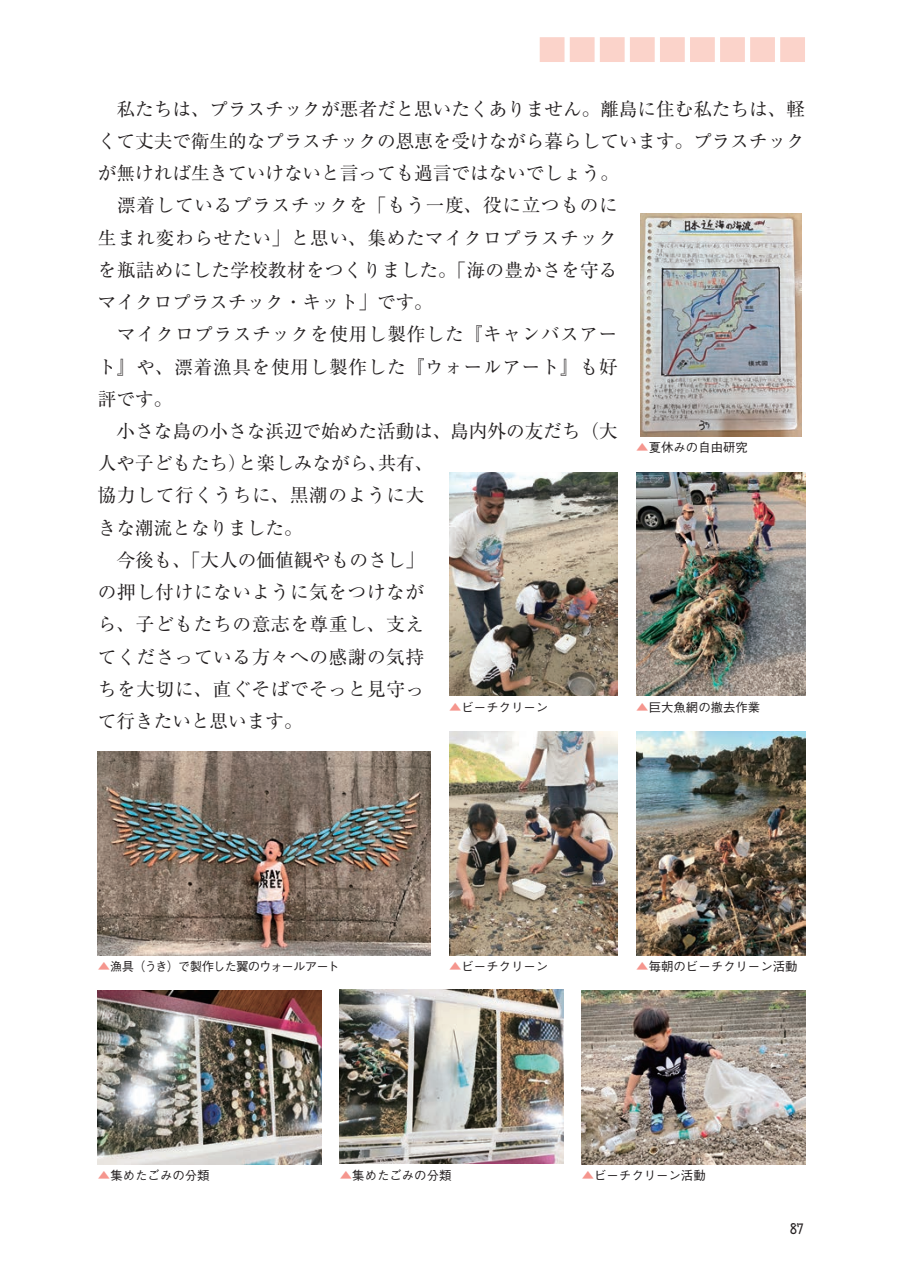
<style>
.page{position:relative;width:903px;height:1275px;background:#fff}
.page>*{position:absolute;margin:0;border:0;box-sizing:border-box;transform-origin:0 0}
.t1{font:18.55px/32.2px "Ryumin Pro";letter-spacing:.015em;color:#231f20}
.t2{font:500 13.65px "Taka Hand Std";color:#231f20}
.t3{font:500 12.42px "Gothic BBB Pr 6 N";color:#231f20}
.t4{font:500 12.42px "Gothic BBB Pr 6 N";letter-spacing:-.065em;color:#231f20}
.s1{font-family:"Gothic BBB Pro";color:#f5968e}
</style>
<div class="page">
<svg style="left:540px;top:37px;width:265px;height:25px"></svg>
<img style="left:637px;top:473px;width:168px;height:223px">
<img style="left:640px;top:213px;width:161px;height:224px">
<img style="left:636px;top:732px;width:169px;height:223px">
<img style="left:449px;top:732px;width:169px;height:223px">
<img style="left:449px;top:473px;width:169px;height:223px">
<img style="left:98px;top:752px;width:332px;height:203px">
<img style="left:98px;top:991px;width:223px;height:174px">
<img style="left:340px;top:989px;width:223px;height:174px">
<img style="left:582px;top:991px;width:223px;height:174px">
<p class="t1" style="left:98px;top:91px;width:708px">　私たちは、プラスチックが悪者だと思いたくありません。離島に住む私たちは、軽くて丈夫で衛生的なプラスチックの恩恵を受けながら暮らしています。プラスチックが無ければ生きていけないと言っても過言ではないでしょう。<br>　漂着しているプラスチックを「もう一度、役に立つものに<br>生まれ変わらせたい」と思い、集めたマイクロプラスチック<br>を瓶詰めにした学校教材をつくりました。「海の豊かさを守る<br>マイクロプラスチック・キット」です。<br>　マイクロプラスチックを使用し製作した『キャンバスアー<br>ト』や、漂着漁具を使用し製作した『ウォールアート』も好<br>評です。<br>　小さな島の小さな浜辺で始めた活動は、島内外の友だち（大<br>人や子どもたち）と楽しみながら、共有、<br>協力して行くうちに、黒潮のように大<br>きな潮流となりました。<br>　今後も、「大人の価値観やものさし」<br>の押し付けにないように気をつけなが<br>ら、子どもたちの意志を尊重し、支え<br>てくださっている方々への感謝の気持<br>ちを大切に、直ぐそばでそっと見守っ<br>て行きたいと思います。</p>
<p class="t3" style="left:636px;top:438px;width:113px"><span class="s1">▲</span>夏休みの自由研究</p>
<p class="t3" style="left:636px;top:697px;width:126px"><span class="s1">▲</span>巨大魚網の撤去作業</p>
<p class="t3" style="left:449px;top:697px;width:101px"><span class="s1">▲</span>ビーチクリーン</p>
<p class="t4" style="left:98px;top:956px;width:243px"><span class="s1">▲</span>漁具（うき）で製作した翼のウォールアート</p>
<p class="t3" style="left:449px;top:956px;width:101px"><span class="s1">▲</span>ビーチクリーン</p>
<p class="t3" style="left:636px;top:956px;width:163px"><span class="s1">▲</span>毎朝のビーチクリーン活動</p>
<p class="t3" style="left:98px;top:1166px;width:113px"><span class="s1">▲</span>集めたごみの分類</p>
<p class="t3" style="left:340px;top:1166px;width:113px"><span class="s1">▲</span>集めたごみの分類</p>
<p class="t3" style="left:582px;top:1166px;width:126px"><span class="s1">▲</span>ビーチクリーン活動</p>
<p class="t2" style="left:790px;top:1219px;width:15px">87</p>
</div>
